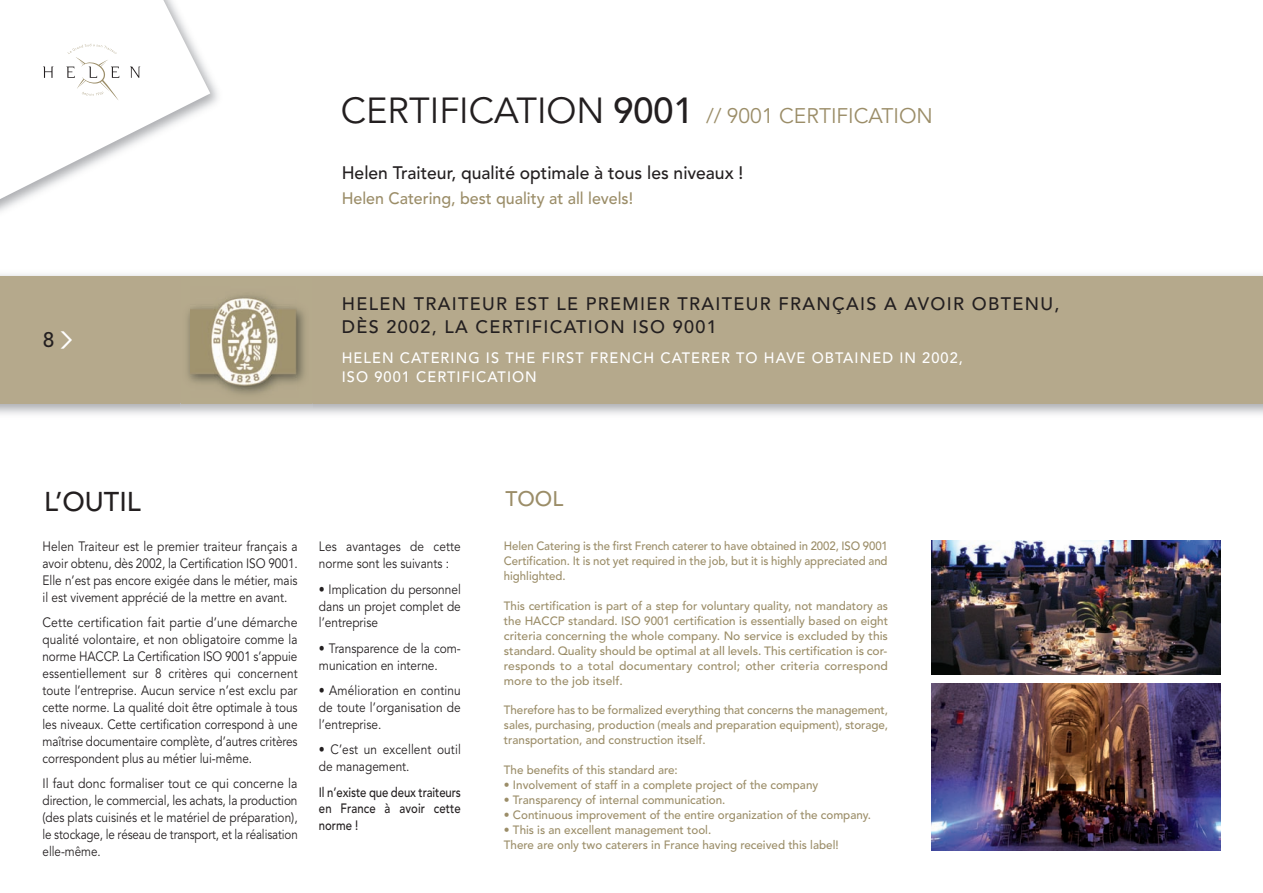
<style>
.page{position:relative;width:1263px;height:893px;background:#fff}
.page>*{position:absolute;margin:0;border:0;box-sizing:border-box;transform-origin:0 0}
.t1{font:500 27px "Avenir";color:#231f20}
.t2{font:21px "Avenir";color:#9b8d68}
.t3{font:500 21px "Avenir";color:#9b8d68}
.t4{font:500 21px "Avenir";color:#231f20}
.t5{font:500 18px/22.4px "Avenir";letter-spacing:.075em;color:#231f20}
.t6{font:500 18px "Avenir";color:#231f20}
.t7{font:500 16.5px "Avenir";color:#9b8d68}
.t8{font:500 15px/19.5px "Avenir";letter-spacing:.075em;color:#fff}
.t9{font:13.5px/17px "Avenir";color:#231f20;text-align:justify;scale:.91 1}
.t10{font:13.5px/17px "Avenir";color:#231f20;text-align:justify;scale:.88 1}
.t11{font:500 13.5px/16.8px "Avenir";letter-spacing:-.01em;color:#231f20;text-align:justify;scale:.84 1}
.t12{font:500 12px/15px "Avenir";color:#9b8d68;text-align:justify}
.t13{font:500 12px/15px "Avenir";color:#9b8d68;text-align:justify;scale:.95 1}
.s1{font-size:36px;color:#231f20}
.s2{font-weight:500;font-size:36px;color:#231f20}
.s3{font-family:"Arrow Dynamic";font-weight:400;color:#fff}
</style>
<div class="page">
<div style="left:0;top:276px;width:1263px;height:128px;background:#b5a98c"></div>
<img style="left:181px;top:308px;width:132px;height:101px">
<img style="left:190px;top:295px;width:107px;height:98px">
<img style="left:931px;top:683px;width:289px;height:167px">
<img style="left:931px;top:540px;width:289px;height:135px">
<svg style="left:0;top:0;width:210px;height:206px"></svg>
<h2 class="t2" style="left:341px;top:108px;width:593px"><span class="s1">CERTIFICATION</span> <span class="s2">9001</span> // 9001 CERTIFICATION</h2>
<h3 class="t6" style="left:342px;top:166px;width:403px">Helen Traiteur, qualité optimale à tous les niveaux !</h3>
<h2 class="t4" style="left:43px;top:331px;width:33px">8<span class="s3">c</span></h2>
<h3 class="t7" style="left:342px;top:191px;width:293px">Helen Catering, best quality at all levels!</h3>
<h3 class="t5" style="left:342px;top:294px;width:719px">HELEN TRAITEUR EST LE PREMIER TRAITEUR FRANÇAIS A AVOIR OBTENU,<br>DÈS 2002, LA CERTIFICATION ISO 9001</h3>
<p class="t8" style="left:342px;top:349px;width:623px">HELEN CATERING IS THE FIRST FRENCH CATERER TO HAVE OBTAINED IN 2002,<br>ISO 9001 CERTIFICATION</p>
<h1 class="t1" style="left:44px;top:490px;width:98px">L’OUTIL</h1>
<h2 class="t3" style="left:505px;top:490px;width:59px">TOOL</h2>
<p class="t10" style="left:43px;top:539px;width:292px">Helen Traiteur est le premier traiteur français a avoir obtenu, dès 2002, la Certification ISO 9001.<br>Elle n’est pas encore exigée dans le métier, mais il est vivement apprécié de la mettre en avant.</p>
<p class="t9" style="left:43px;top:615px;width:282px">Cette certification fait partie d’une démarche qualité volontaire, et non obligatoire comme la norme HACCP. La Certification ISO 9001 s’appuie essentiellement sur 8 critères qui concernent toute l’entreprise. Aucun service n’est exclu par cette norme. La qualité doit être optimale à tous les niveaux. Cette certification correspond à une maîtrise documentaire complète, d’autres critères correspondent plus au métier lui-même.</p>
<p class="t9" style="left:43px;top:776px;width:282px">Il faut donc formaliser tout ce qui concerne la direction, le commercial, les achats, la production (des plats cuisinés et le matériel de préparation), le stockage, le réseau de transport, et la réalisation elle-même.</p>
<p class="t10" style="left:319px;top:539px;width:163px">Les avantages de cette norme sont les suivants :</p>
<p class="t10" style="left:319px;top:582px;width:163px">• Implication du personnel dans un projet complet de l’entreprise</p>
<p class="t10" style="left:319px;top:641px;width:163px">• Transparence de la com&shy;munication en interne.</p>
<p class="t10" style="left:319px;top:683px;width:163px">• Amélioration en continu de toute l’organisation de l’entreprise.</p>
<p class="t10" style="left:319px;top:742px;width:163px">• C’est un excellent outil de management.</p>
<p class="t11" style="left:319px;top:785px;width:170px">Il n’existe que deux traiteurs en France à avoir cette norme !</p>
<p class="t13" style="left:504px;top:539px;width:406px">Helen Catering is the first French caterer to have obtained in 2002, ISO 9001<br>Certification. It is not yet required in the job, but it is highly appreciated and highlighted.</p>
<p class="t12" style="left:504px;top:599px;width:386px">This certification is part of a step for voluntary quality, not mandatory as the HACCP standard. ISO 9001 certification is essentially based on eight criteria concerning the whole company. No service is excluded by this standard. Quality should be optimal at all levels. This certification is cor&shy;responds to a total documentary control; other criteria correspond more to the job itself.</p>
<p class="t12" style="left:504px;top:704px;width:386px">Therefore has to be formalized everything that concerns the management, sales, purchasing, production (meals and preparation equipment), storage, transportation, and construction itself.</p>
<p class="t12" style="left:504px;top:763px;width:175px">The benefits of this standard are:</p>
<p class="t12" style="left:504px;top:778px;width:316px">• Involvement of staff in a complete project of the company</p>
<p class="t12" style="left:504px;top:793px;width:223px">• Transparency of internal communication.</p>
<p class="t12" style="left:504px;top:808px;width:369px">• Continuous improvement of the entire organization of the company.</p>
<p class="t12" style="left:504px;top:823px;width:336px">• This is an excellent management tool.<br>There are only two caterers in France having received this label!</p>
</div>
